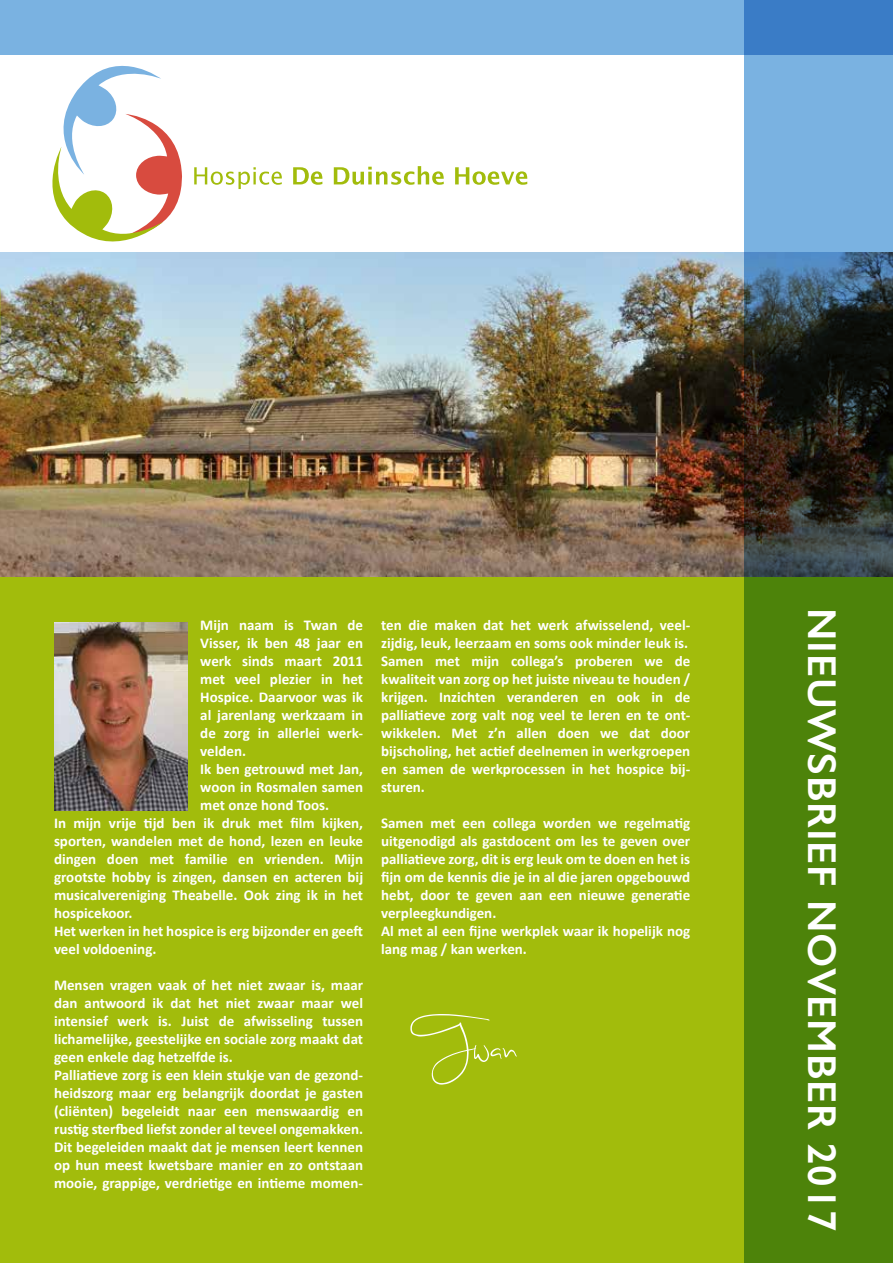
<style>
.page{position:relative;width:893px;height:1263px;background:#fff}
.page>*{position:absolute;margin:0;border:0;box-sizing:border-box;transform-origin:0 0}
.t1{font:54.6px "Sweetly Broken";color:#fff}
.t2{font:600 40.5px "Gill Sans";letter-spacing:.02em;color:#fff}
.t3{font:700 15px/18px "Calibri";color:#fff}
</style>
<div class="page">
<svg style="left:194px;top:167px;width:88px;height:22px"></svg>
<svg style="left:293px;top:167px;width:29px;height:18px"></svg>
<svg style="left:334px;top:166px;width:110px;height:19px"></svg>
<svg style="left:455px;top:167px;width:72px;height:18px"></svg>
<svg style="left:52px;top:66px;width:130px;height:175px"></svg>
<div style="left:0;top:576px;width:893px;height:687px;background:#a2bc0c"></div>
<img style="left:0;top:252px;width:744px;height:324px">
<div style="left:0;top:0;width:893px;height:54px;background:#7ab2e1"></div>
<svg style="left:744px;top:0;width:149px;height:1263px;background:#4a753e"></svg>
<img style="left:54px;top:622px;width:134px;height:188px">
<hr style="left:0;top:289px;width:1px;height:54px;background:#7ab2e1">
<img style="left:0;top:54px;width:1px;height:235px">
<p class="t3" style="left:200px;top:616px;width:164px">Mijn naam is Twan de</p>
<p class="t3" style="left:200px;top:634px;width:164px">Visser, ik ben 48 jaar en</p>
<p class="t3" style="left:200px;top:652px;width:164px">werk sinds maart 2011</p>
<p class="t3" style="left:200px;top:670px;width:164px">met veel plezier in het</p>
<p class="t3" style="left:200px;top:688px;width:164px">Hospice. Daarvoor was ik</p>
<p class="t3" style="left:200px;top:706px;width:164px">al jarenlang werkzaam in</p>
<p class="t3" style="left:200px;top:724px;width:164px">de zorg in allerlei werk-</p>
<p class="t3" style="left:200px;top:742px;width:47px">velden.</p>
<p class="t3" style="left:200px;top:760px;width:164px">Ik ben getrouwd met Jan,</p>
<p class="t3" style="left:200px;top:778px;width:164px">woon in Rosmalen samen</p>
<p class="t3" style="left:200px;top:796px;width:130px">met onze hond Toos.</p>
<p class="t3" style="left:54px;top:814px;width:311px">In mijn vrije tijd ben ik druk met film kijken,</p>
<p class="t3" style="left:54px;top:832px;width:311px">sporten, wandelen met de hond, lezen en leuke</p>
<p class="t3" style="left:54px;top:850px;width:311px">dingen doen met familie en vrienden. Mijn</p>
<p class="t3" style="left:54px;top:868px;width:311px">grootste hobby is zingen, dansen en acteren bij</p>
<p class="t3" style="left:54px;top:886px;width:311px">musicalvereniging Theabelle. Ook zing ik in het</p>
<p class="t3" style="left:54px;top:904px;width:80px">hospicekoor.</p>
<p class="t3" style="left:54px;top:922px;width:311px">Het werken in het hospice is erg bijzonder en geeft</p>
<p class="t3" style="left:54px;top:940px;width:104px">veel voldoening.</p>
<p class="t3" style="left:54px;top:976px;width:311px">Mensen vragen vaak of het niet zwaar is, maar dan antwoord ik dat het niet zwaar maar wel intensief werk is. Juist de afwisseling tussen lichamelijke, geestelijke en sociale zorg maakt dat geen enkele dag hetzelfde is.<br>Palliatieve zorg is een klein stukje van de gezond&shy;heidszorg maar erg belangrijk doordat je gasten (cliënten) begeleidt naar een menswaardig en rustig sterfbed liefst zonder al teveel ongemakken.<br>Dit begeleiden maakt dat je mensen leert kennen op hun meest kwetsbare manier en zo ontstaan mooie, grappige, verdrietige en intieme momen-</p>
<p class="t3" style="left:381px;top:616px;width:311px">ten die maken dat het werk afwisselend, veel&shy;zijdig, leuk, leerzaam en soms ook minder leuk is.<br>Samen met mijn collega’s proberen we de kwaliteit van zorg op het juiste niveau te houden / krijgen. Inzichten veranderen en ook in de palliatieve zorg valt nog veel te leren en te ont&shy;wikkelen. Met z’n allen doen we dat door bijscholing, het actief deelnemen in werkgroepen en samen de werkprocessen in het hospice bij&shy;sturen.</p>
<p class="t3" style="left:381px;top:814px;width:311px">Samen met een collega worden we regelmatig uitgenodigd als gastdocent om les te geven over palliatieve zorg, dit is erg leuk om te doen en het is fijn om de kennis die je in al die jaren opgebouwd hebt, door te geven aan een nieuwe generatie verpleegkundigen.<br>Al met al een fijne werkplek waar ik hopelijk nog lang mag / kan werken.</p>
<h1 class="t1" style="left:410px;top:1011px;width:107px;rotate:-3deg">Twan</h1>
<h2 class="t2" style="left:846px;top:608px;width:625px;rotate:90deg">NIEUWSBRIEF NOVEMBER 2017</h2>
</div>
